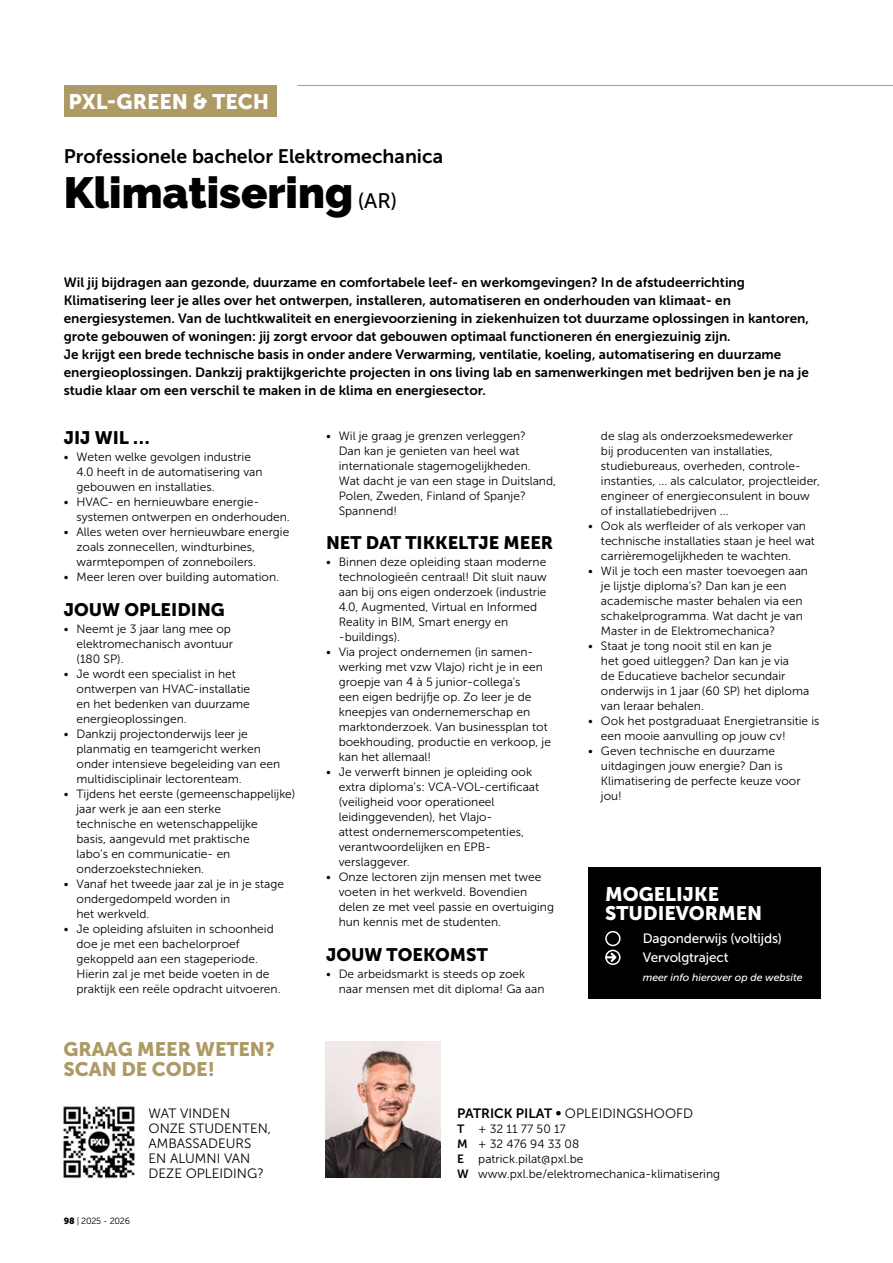
<style>
.page{position:relative;width:893px;height:1263px;background:#fff}
.page>*{position:absolute;margin:0;border:0;box-sizing:border-box;transform-origin:0 0}
.t1{font:900 43.5px "Raleway";color:#000}
.t2{font:21px "Museo Sans 900";color:#fff}
.t3{font:19.5px "Museo Sans 700";color:#000}
.t4{font:19.5px/19.5px "Museo Sans 900";color:#ae9a64}
.t5{font:19.5px/19.5px "Museo Sans 900";color:#fff}
.t6{font:18px "Museo Sans 900";color:#000}
.t7{font:13.5px/18px "Museo Sans 700";color:#000}
.t8{font:13.5px/15px "Museo Sans 300";color:#000}
.t9{font:13.5px/18.8px "Museo Sans 500";letter-spacing:-.01em;color:#fff}
.t10{font:12px/15px "Museo Sans 300";color:#000}
.t11{font:italic 10.5px "Museo Sans 500";color:#fff}
.t12{font:9px "Museo Sans 300";letter-spacing:-.025em;color:#000}
.s1{font-family:"Museo Sans 500";font-weight:400;font-size:21px}
.s2{font-family:"Museo Sans 900"}
.s3{font-family:"Museo Sans 700"}
</style>
<div class="page">
<div style="left:64px;top:85px;width:212px;height:32px;background:#ae9a64"></div>
<hr style="left:298px;top:85px;width:595px;height:1px;background:#ae9a64">
<img style="left:63px;top:1106px;width:72px;height:73px">
<img style="left:326px;top:1042px;width:115px;height:136px">
<div style="left:588px;top:867px;width:233px;height:132px;background:#000"></div>
<div style="left:605px;top:931px;width:16px;height:15px;border:2px solid #fff;border-radius:50%"></div>
<svg style="left:605px;top:952px;width:11px;height:10px"></svg>
<div style="left:605px;top:950px;width:16px;height:15px;border:2px solid #fff;border-radius:50%"></div>
<h2 class="t2" style="left:69px;top:90px;width:202px">PXL-GREEN &amp; TECH</h2>
<h3 class="t3" style="left:64px;top:146px;width:381px">Professionele bachelor Elektromechanica</h3>
<h1 class="t1" style="left:64px;top:168px;width:335px">Klimatisering <span class="s1">(AR)</span></h1>
<p class="t7" style="left:64px;top:273px;width:747px">Wil jij bijdragen aan gezonde, duurzame en comfortabele leef- en werkomgevingen? In de afstudeerrichting Klimatisering leer je alles over het ontwerpen, installeren, automatiseren en onderhouden van klimaat- en energiesystemen. Van de luchtkwaliteit en energievoorziening in ziekenhuizen tot duurzame oplossingen in kantoren, grote gebouwen of woningen: jij zorgt ervoor dat gebouwen optimaal functioneren én energiezuinig zijn.<br>Je krijgt een brede technische basis in onder andere Verwarming, ventilatie, koeling, automatisering en duurzame energieoplossingen. Dankzij praktijkgerichte projecten in ons living lab en samenwerkingen met bedrijven ben je na je studie klaar om een verschil te maken in de klima en energiesector.</p>
<h3 class="t6" style="left:64px;top:428px;width:87px">JIJ WIL …</h3>
<p class="t10" style="left:77px;top:450px;width:188px;text-indent:-13px">• Weten welke gevolgen industrie<br>4.0 heeft in de automatisering van gebouwen en installaties.</p>
<p class="t10" style="left:77px;top:495px;width:215px;text-indent:-13px">• HVAC- en hernieuwbare energie&shy;systemen ontwerpen en onderhouden.</p>
<p class="t10" style="left:77px;top:525px;width:214px;text-indent:-13px">• Alles weten over hernieuwbare energie zoals zonnecellen, windturbines, warmtepompen of zonneboilers.</p>
<p class="t10" style="left:64px;top:570px;width:217px">• Meer leren over building automation.</p>
<h3 class="t6" style="left:64px;top:599px;width:162px">JOUW OPLEIDING</h3>
<p class="t10" style="left:77px;top:621px;width:158px;text-indent:-13px">• Neemt je 3 jaar lang mee op elektromechanisch avontuur (180 SP).</p>
<p class="t10" style="left:77px;top:666px;width:175px;text-indent:-13px">• Je wordt een specialist in het ontwerpen van HVAC-installatie en het bedenken van duurzame energieoplossingen.</p>
<p class="t10" style="left:77px;top:726px;width:205px;text-indent:-13px">• Dankzij projectonderwijs leer je planmatig en teamgericht werken onder intensieve begeleiding van een multidisciplinair lectorenteam.</p>
<p class="t10" style="left:77px;top:786px;width:220px;text-indent:-13px">• Tijdens het eerste (gemeenschappelijke) jaar werk je aan een sterke<br>technische en wetenschappelijke<br>basis, aangevuld met praktische<br>labo’s en communicatie- en onderzoekstechnieken.</p>
<p class="t10" style="left:77px;top:876px;width:209px;text-indent:-13px">• Vanaf het tweede jaar zal je in je stage ondergedompeld worden in<br>het werkveld.</p>
<p class="t10" style="left:77px;top:921px;width:206px;text-indent:-13px">• Je opleiding afsluiten in schoonheid doe je met een bachelorproef gekoppeld aan een stageperiode.<br>Hierin zal je met beide voeten in de praktijk een reële opdracht uitvoeren.</p>
<h3 class="t4" style="left:64px;top:1040px;width:213px">GRAAG MEER WETEN?<br>SCAN DE CODE!</h3>
<p class="t12" style="left:64px;top:1216px;width:68px"><span class="s2">98</span> | 2025 - 2026</p>
<p class="t8" style="left:149px;top:1105px;width:124px">WAT VINDEN<br>ONZE STUDENTEN,<br>AMBASSADEURS<br>EN ALUMNI VAN<br>DEZE OPLEIDING?</p>
<p class="t10" style="left:339px;top:428px;width:219px;text-indent:-13px">• Wil je graag je grenzen verleggen?<br>Dan kan je genieten van heel wat internationale stagemogelijkheden.<br>Wat dacht je van een stage in Duitsland,<br>Polen, Zweden, Finland of Spanje?<br>Spannend!</p>
<h3 class="t6" style="left:326px;top:533px;width:229px">NET DAT TIKKELTJE MEER</h3>
<p class="t10" style="left:339px;top:555px;width:210px;text-indent:-13px">• Binnen deze opleiding staan moderne technologieën centraal! Dit sluit nauw aan bij ons eigen onderzoek (industrie 4.0, Augmented, Virtual en Informed Reality in BIM, Smart energy en -buildings).</p>
<p class="t10" style="left:339px;top:645px;width:214px;text-indent:-13px">• Via project ondernemen (in samen&shy;werking met vzw Vlajo) richt je in een groepje van 4 à 5 junior-collega's<br>een eigen bedrijfje op. Zo leer je de kneepjes van ondernemerschap en marktonderzoek. Van businessplan tot boekhouding, productie en verkoop, je kan het allemaal!</p>
<p class="t10" style="left:339px;top:765px;width:202px;text-indent:-13px">• Je verwerft binnen je opleiding ook extra diploma’s: VCA-VOL-certificaat (veiligheid voor operationeel leidinggevenden), het Vlajo-<br>attest ondernemerscompetenties, verantwoordelijken en EPB&shy;verslaggever.</p>
<p class="t10" style="left:339px;top:870px;width:217px;text-indent:-13px">• Onze lectoren zijn mensen met twee voeten in het werkveld. Bovendien delen ze met veel passie en overtuiging hun kennis met de studenten.</p>
<h3 class="t6" style="left:326px;top:944px;width:163px">JOUW TOEKOMST</h3>
<p class="t10" style="left:339px;top:966px;width:207px;text-indent:-13px">• De arbeidsmarkt is steeds op zoek naar mensen met dit diploma! Ga aan</p>
<p class="t10" style="left:601px;top:428px;width:221px">de slag als onderzoeksmedewerker<br>bij producenten van installaties, studiebureaus, overheden, controle&shy;instanties, ... als calculator, projectleider, engineer of energieconsulent in bouw of installatiebedrijven ...</p>
<p class="t10" style="left:601px;top:518px;width:215px;text-indent:-13px">• Ook als werfleider of als verkoper van technische installaties staan je heel wat carrièremogelijkheden te wachten.</p>
<p class="t10" style="left:601px;top:563px;width:209px;text-indent:-13px">• Wil je toch een master toevoegen aan je lijstje diploma’s? Dan kan je een academische master behalen via een schakelprogramma. Wat dacht je van Master in de Elektromechanica?</p>
<p class="t10" style="left:601px;top:638px;width:210px;text-indent:-13px">• Staat je tong nooit stil en kan je<br>het goed uitleggen? Dan kan je via<br>de Educatieve bachelor secundair onderwijs in 1 jaar (60 SP) het diploma van leraar behalen.</p>
<p class="t10" style="left:601px;top:713px;width:220px;text-indent:-13px">• Ook het postgraduaat Energietransitie is een mooie aanvulling op jouw cv!</p>
<p class="t10" style="left:601px;top:743px;width:201px;text-indent:-13px">• Geven technische en duurzame uitdagingen jouw energie? Dan is<br>Klimatisering de perfecte keuze voor jou!</p>
<h3 class="t5" style="left:605px;top:884px;width:159px">MOGELIJKE<br>STUDIEVORMEN</h3>
<p class="t9" style="left:643px;top:929px;width:141px">Dagonderwijs (voltijds)<br>Vervolgtraject</p>
<p class="t11" style="left:643px;top:971px;width:161px">meer info hierover op de website</p>
<p class="t8" style="left:457px;top:1106px;width:238px"><span class="s3">PATRICK PILAT •</span> OPLEIDINGSHOOFD</p>
<p class="t10" style="left:457px;top:1121px;width:265px"><span class="s3">T</span> + 32 11 77 50 17<br><span class="s3">M</span> + 32 476 94 33 08<br><span class="s3">E</span> patrick.pilat@pxl.be<br><span class="s3">W</span> www.pxl.be/elektromechanica-klimatisering</p>
</div>
